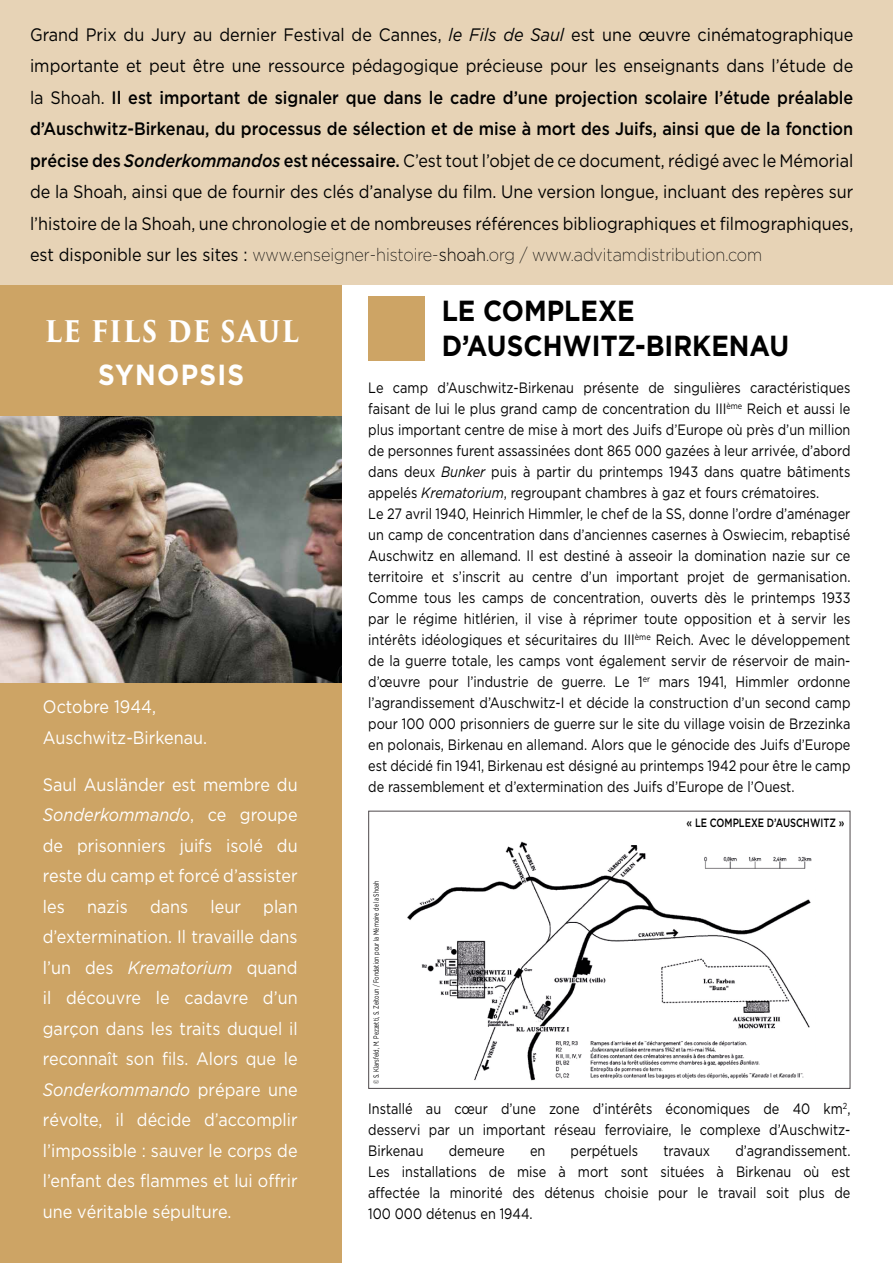
<style>
.page{position:relative;width:893px;height:1263px;background:#fff}
.page>*{position:absolute;margin:0;border:0;box-sizing:border-box;transform-origin:0 0}
.t1{font:700 29.1px/34.8px "Gotham";color:#000;scale:.9 1}
.t2{font:700 29.1px "Trajan Pro 3";letter-spacing:.035em;color:#fff;scale:.9 1}
.t3{font:700 29.1px "Gotham";letter-spacing:.05em;color:#fff;scale:.9 1}
.t4{font:18px/31.5px "Gotham";color:#000;text-align:justify;scale:.9 1}
.t5{font:18px/30.5px "Gotham";color:#fff;scale:.9 1}
.t6{font:15px/21px "Gotham";color:#000;text-align:justify;scale:.85 1}
.t7{font:500 12px "Gotham";color:#000;scale:.78 1}
.t8{font:7.5px "Gotham";color:#000;scale:.7 1}
.s1{font-style:italic}
.s2{font-weight:500}
.s3{font-weight:500;font-style:italic}
.s4{font-weight:200}
.s5{font-weight:300}
</style>
<div class="page">
<div style="left:0;top:281px;width:342px;height:982px;background:#cda465"></div>
<div style="left:0;top:0;width:893px;height:285px;background:#e7d3b6"></div>
<img style="left:0;top:416px;width:341px;height:267px">
<div style="left:368px;top:297px;width:57px;height:64px;background:#cda465"></div>
<img style="left:407px;top:841px;width:405px;height:240px">
<div style="left:368px;top:811px;width:482px;height:278px;border:1px solid #4e494b"></div>
<p class="t4" style="left:30px;top:18px;width:916px">Grand Prix du Jury au dernier Festival de Cannes, <span class="s1">le Fils de Saul</span> est une œuvre cinématographique importante et peut être une ressource pédagogique précieuse pour les enseignants dans l’étude de la Shoah. <span class="s2">Il est important de signaler que dans le cadre d’une projection scolaire l’étude préalable d’Auschwitz-Birkenau, du processus de sélection et de mise à mort des Juifs, ainsi que de la fonction précise des</span> <span class="s3">Sonderkommandos</span> <span class="s2">est nécessaire.</span> C’est tout l’objet de ce document, rédigé avec le Mémorial de la Shoah, ainsi que de fournir des clés d’analyse du film. Une version longue, incluant des repères sur l’histoire de la Shoah, une chronologie et de nombreuses références bibliographiques et filmographiques, est disponible sur les sites : <span class="s4">www.enseigner-histoire-</span><span class="s5">shoah</span><span class="s4">.org / www.advitamdistribution.com</span></p>
<h1 class="t2" style="left:45px;top:310px;width:284px">LE FILS DE SAUL</h1>
<h1 class="t3" style="left:98px;top:357px;width:164px">SYNOPSIS</h1>
<p class="t5" style="left:43px;top:691px;width:184px">Octobre 1944,<br>Auschwitz-Birkenau.</p>
<p class="t5" style="left:43px;top:769px;width:285px;text-align:justify">Saul Ausländer est membre du <span class="s1">Sonderkommando</span>, ce groupe de prisonniers juifs isolé du reste du camp et forcé d’assister les nazis dans leur plan d’extermination. Il travaille dans l’un des <span class="s1">Krematorium</span> quand il découvre le cadavre d’un garçon dans les traits duquel il reconnaît son fils. Alors que le <span class="s1">Sonderkommando</span> prépare une révolte, il décide d’accomplir l’impossible : sauver le corps de l’enfant des flammes et lui offrir une véritable sépulture.</p>
<h1 class="t1" style="left:442px;top:292px;width:388px">LE COMPLEXE<br>D’AUSCHWITZ-BIRKENAU</h1>
<p class="t6" style="left:368px;top:377px;width:569px;text-align:left">Le camp d’Auschwitz-Birkenau présente de singulières caractéristiques faisant de lui le plus grand camp de concentration du III<sup>ème</sup> Reich et aussi le plus important centre de mise à mort des Juifs d’Europe où près d’un million de personnes furent assassinées dont 865 000 gazées à leur arrivée, d’abord dans deux <span class="s1">Bunker</span> puis à partir du printemps 1943 dans quatre bâtiments appelés <span class="s1">Krematorium</span>, regroupant chambres à gaz et fours crématoires.<br>Le 27 avril 1940, Heinrich Himmler, le chef de la SS, donne l’ordre d’aménager un camp de concentration dans d’anciennes casernes à Oswiecim, rebaptisé Auschwitz en allemand. Il est destiné à asseoir la domination nazie sur ce territoire et s’inscrit au centre d’un important projet de germanisation.<br>Comme tous les camps de concentration, ouverts dès le printemps 1933 par le régime hitlérien, il vise à réprimer toute opposition et à servir les intérêts idéologiques et sécuritaires du III<sup>ème</sup> Reich. Avec le développement de la guerre totale, les camps vont également servir de réservoir de main&shy;d’œuvre pour l’industrie de guerre. Le 1<sup>er</sup> mars 1941, Himmler ordonne l’agrandissement d’Auschwitz-I et décide la construction d’un second camp pour 100 000 prisonniers de guerre sur le site du village voisin de Brzezinka en polonais, Birkenau en allemand. Alors que le génocide des Juifs d’Europe est décidé fin 1941, Birkenau est désigné au printemps 1942 pour être le camp de rassemblement et d’extermination des Juifs d’Europe de l’Ouest.</p>
<p class="t8" style="left:372px;top:1084px;width:292px;rotate:-90deg">© S. Klarsfeld, M. Pezzetti, S. Zeitoun / Fondation pour la Mémoire de la Shoah</p>
<p class="t7" style="left:687px;top:815px;width:204px">« LE COMPLEXE D’AUSCHWITZ »</p>
<p class="t6" style="left:368px;top:1098px;width:569px">Installé au cœur d’une zone d’intérêts économiques de 40 km<sup>2</sup>, desservi par un important réseau ferroviaire, le complexe d’Auschwitz-Birkenau</p>
<p class="t6" style="left:449px;top:1140px;width:67px">demeure</p>
<p class="t6" style="left:530px;top:1140px;width:20px">en</p>
<p class="t6" style="left:571px;top:1140px;width:81px">perpétuels</p>
<p class="t6" style="left:663px;top:1140px;width:57px">travaux</p>
<p class="t6" style="left:368px;top:1140px;width:569px;text-indent:367px">d’agrandissement.<br>Les installations de mise à mort sont situées à Birkenau où est affectée la minorité des détenus choisie pour le travail soit plus de 100 000 détenus en 1944.</p>
</div>
